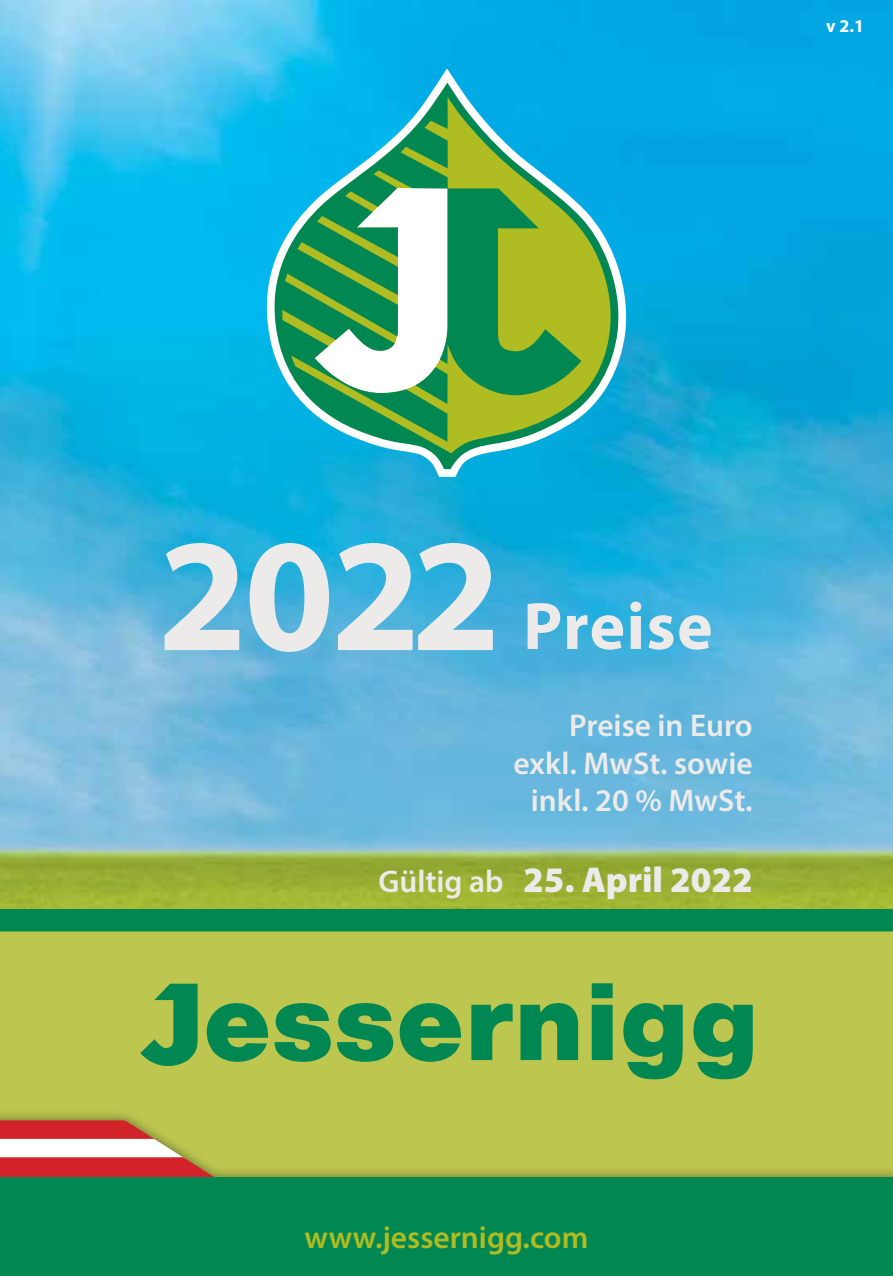
<style>
.page{position:relative;width:893px;height:1276px;background:#fff}
.page>*{position:absolute;margin:0;border:0;box-sizing:border-box;transform-origin:0 0}
.t1{font:700 162px "Myriad Pro";color:#ecebea}
.t2{font:700 67.5px "Myriad Pro";letter-spacing:.02em;color:#ecebea}
.t3{font:900 36px "Myriad Pro";color:#ecebea}
.t4{font:600 31.5px/37.8px "Myriad Pro";color:#ecebea;text-align:right}
.t5{font:600 31.5px "Myriad Pro";color:#afbc22}
.t6{font:700 18px "Myriad Pro";color:#fff}
.s1{font-weight:600;font-size:31.5px}
</style>
<div class="page">
<img style="left:0;top:0;width:893px;height:791px">
<img style="left:0;top:791px;width:893px;height:118px">
<div style="left:0;top:916px;width:893px;height:261px;background:#bdc750"></div>
<div style="left:0;top:909px;width:893px;height:22px;background:#008752"></div>
<svg style="left:140px;top:983px;width:613px;height:96px"></svg>
<svg style="left:266px;top:68px;width:362px;height:409px"></svg>
<svg style="left:274px;top:83px;width:346px;height:386px"></svg>
<div style="left:0;top:1108px;width:893px;height:168px;background:#000;opacity:.5"></div>
<svg style="left:0;top:1120px;width:214px;height:57px"></svg>
<div style="left:0;top:1177px;width:893px;height:99px;background:#008752"></div>
<p class="t6" style="left:826px;top:14px;width:39px">v 2.1</p>
<h1 class="t1" style="left:158px;top:490px;width:345px">2022</h1>
<h2 class="t2" style="left:523px;top:582px;width:191px">Preise</h2>
<p class="t4" style="left:514px;top:705px;width:241px">Preise in Euro exkl. MwSt. sowie inkl. 20 % MwSt.</p>
<p class="t3" style="left:378px;top:860px;width:376px"><span class="s1">Gültig ab</span> 25. April 2022</p>
<p class="t5" style="left:305px;top:1217px;width:285px">www.jessernigg.com</p>
</div>
